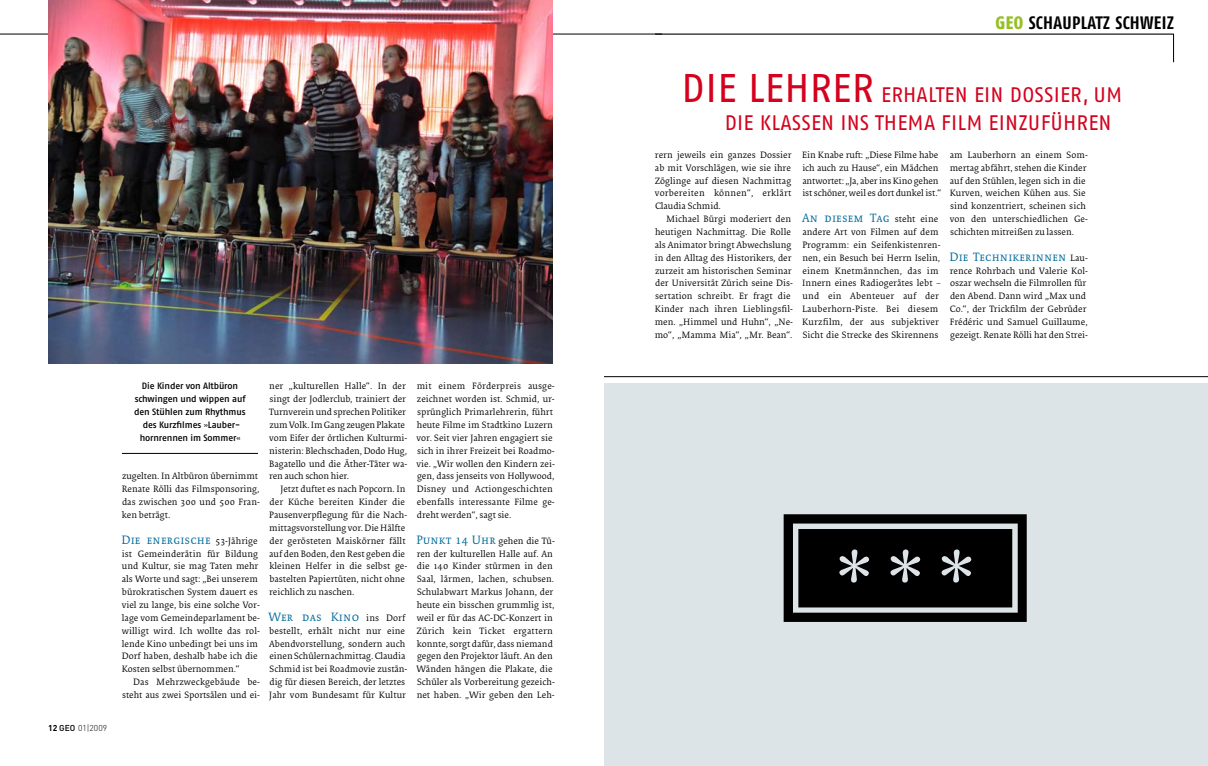
<style>
.page{position:relative;width:1208px;height:766px;background:#fff}
.page>*{position:absolute;margin:0;border:0;box-sizing:border-box;transform-origin:0 0}
.t1{font:21px/28.1px "Fago No";letter-spacing:.01em;color:#d4021d}
.t2{font:700 18px "Fago Co";letter-spacing:.02em;color:#000}
.t3{font:12.5px "Collis Roman Exp";letter-spacing:.01em;color:#006a98}
.t4{font:9.5px/12.9px "Collis Roman Txt";color:#000}
.t5{font:9.2px/12.9px "Fago No Med";letter-spacing:-.01em;color:#000;text-align:center}
.t6{font:300 8.5px "DIN";color:#000}
.s1{font-weight:700}
.s2{font-weight:500}
.s3{font-family:"Helvetica Neue"}
.s4{font-family:"Collis Roman Txt";font-size:9.5px;color:#000}
.s5{font-family:"Collis Roman Exp";font-size:12.5px;color:#006a98}
.s6{font-family:"Fago Co Exb";font-weight:400;color:#96bf21}
.s7{font-size:40px}
</style>
<div class="page">
<hr style="left:604px;top:376px;width:604px;height:1px;background:#000">
<svg style="left:1173px;top:34px;width:1px;height:28px"></svg>
<hr style="left:655px;top:34px;width:518px;height:1px;background:#000">
<div style="left:604px;top:383px;width:604px;height:382px;background:#dde4e8"></div>
<hr style="left:122px;top:453px;width:136px;height:1px;background:#000">
<hr style="left:0;top:34px;width:662px;height:1px;background:#000">
<img style="left:48px;top:0;width:505px;height:363px">
<p class="t6" style="left:48px;top:722px;width:60px"><span class="s1">12</span> <span class="s2">GEO</span> 01|2009</p>
<p class="t5" style="left:134px;top:379px;width:113px">Die Kinder von Altbüron schwingen und wippen auf den Stühlen zum Rhythmus des Kurzfilmes <span class="s3">»</span>Lauber&shy;hornrennen im Sommer<span class="s3">«</span></p>
<p class="t4" style="left:122px;top:470px;width:140px">zugelten. In Altbüron übernimmt<br>Renate Rölli das Filmsponsoring, das zwischen 300 und 500 Fran&shy;ken beträgt.</p>
<h3 class="t3" style="left:121px;top:533px;width:138px">Die energische <span class="s4">53-Jährige</span></h3>
<p class="t4" style="left:122px;top:547px;width:140px">ist Gemeinderätin für Bildung und Kultur, sie mag Taten mehr als Worte und sagt: „Bei unserem bürokratischen System dauert es viel zu lange, bis eine solche Vor&shy;lage vom Gemeindeparlament be&shy;willigt wird. Ich wollte das rol&shy;lende Kino unbedingt bei uns im<br>Dorf haben, deshalb habe ich die<br>Kosten selbst übernommen.“</p>
<p class="t4" style="left:122px;top:675px;width:139px;text-align:right">Das Mehrzweckgebäude be&shy;steht aus zwei Sportsälen und ei-</p>
<p class="t4" style="left:269px;top:380px;width:140px">ner „kulturellen Halle“. In der singt der Jodlerclub, trainiert der<br>Turnverein und sprechen Politiker zum Volk. Im Gang zeugen Plakate vom Eifer der örtlichen Kulturmi&shy;nisterin: Blechschaden, Dodo Hug,<br>Bagatello und die Äther-Täter wa&shy;ren auch schon hier.</p>
<p class="t4" style="left:269px;top:483px;width:140px;text-indent:11px">Jetzt duftet es nach Popcorn. In der Küche bereiten Kinder die<br>Pausenverpflegung für die Nach&shy;mittagsvorstellung vor. Die Hälfte der gerösteten Maiskörner fällt auf den Boden, den Rest geben die kleinen Helfer in die selbst ge&shy;bastelten Papiertüten, nicht ohne reichlich zu naschen.</p>
<h3 class="t3" style="left:268px;top:610px;width:138px">Wer das Kino <span class="s4">ins Dorf</span></h3>
<p class="t4" style="left:269px;top:624px;width:140px">bestellt, erhält nicht nur eine Abendvorstellung, sondern auch einen Schülernachmittag. Claudia Schmid ist bei Roadmovie zustän&shy;dig für diesen Bereich, der letztes Jahr vom Bundesamt für Kultur</p>
<p class="t4" style="left:416px;top:380px;width:140px">mit einem Förderpreis ausge&shy;zeichnet worden ist. Schmid, ur&shy;sprünglich Primarlehrerin, führt heute Filme im Stadtkino Luzern vor. Seit vier Jahren engagiert sie sich in ihrer Freizeit bei Roadmo&shy;vie. „Wir wollen den Kindern zei&shy;gen, dass jenseits von Hollywood,<br>Disney und Actiongeschichten ebenfalls interessante Filme ge&shy;dreht werden“, sagt sie.</p>
<p class="t4" style="left:416px;top:534px;width:140px"><span class="s5">Punkt 14 Uhr</span> gehen die Tü&shy;ren der kulturellen Halle auf. An die 140 Kinder stürmen in den<br>Saal, lärmen, lachen, schubsen.<br>Schulabwart Markus Johann, der heute ein bisschen grummlig ist, weil er für das AC-DC-Konzert in<br>Zürich kein Ticket ergattern konnte, sorgt dafür, dass niemand gegen den Projektor läuft. An den<br>Wänden hängen die Plakate, die<br>Schüler als Vorbereitung gezeich&shy;net haben. „Wir geben den Leh-</p>
<h2 class="t2" style="left:995px;top:12px;width:180px"><span class="s6">GEO</span> SCHAUPLATZ SCHWEIZ</h2>
<h1 class="t1" style="left:724px;top:80px;width:399px;text-indent:-43px"><span class="s7">DIE LEHRER</span> ERHALTEN EIN DOSSIER, UM<br>D IE KLASSEN INS THEMA FILM EINZUFÜHREN</h1>
<p class="t4" style="left:655px;top:149px;width:138px;text-align:justify">rern jeweils ein ganzes Dossier ab mit Vorschlägen, wie sie ihre Zöglinge auf diesen Nachmittag vorbereiten können“, erklärt Claudia Schmid.</p>
<p class="t4" style="left:655px;top:213px;width:140px;text-indent:11px">Michael Bürgi moderiert den heutigen Nachmittag. Die Rolle als Animator bringt Abwechslung in den Alltag des Historikers, der zurzeit am historischen Seminar der Universität Zürich seine Dis&shy;sertation schreibt. Er fragt die<br>Kinder nach ihren Lieblingsfil&shy;men. „Himmel und Huhn“, „Ne&shy;mo“, „Mamma Mia“, „Mr. Bean“.</p>
<p class="t4" style="left:802px;top:149px;width:140px">Ein Knabe ruft: „Diese Filme habe ich auch zu Hause“, ein Mädchen antwortet: „Ja, aber ins Kino gehen ist schöner, weil es dort dunkel ist.“</p>
<h3 class="t3" style="left:802px;top:212px;width:138px">An diesem Tag <span class="s4">steht eine</span></h3>
<p class="t4" style="left:802px;top:226px;width:140px">andere Art von Filmen auf dem<br>Programm: ein Seifenkistenren&shy;nen, ein Besuch bei Herrn Iselin, einem Knetmännchen, das im<br>Innern eines Radiogerätes lebt – und ein Abenteuer auf der<br>Lauberhorn-Piste. Bei diesem<br>Kurzfilm, der aus subjektiver<br>Sicht die Strecke des Skirennens</p>
<p class="t4" style="left:949px;top:149px;width:140px">am Lauberhorn an einem Som&shy;mertag abfährt, stehen die Kinder auf den Stühlen, legen sich in die<br>Kurven, weichen Kühen aus. Sie sind konzentriert, scheinen sich von den unterschiedlichen Ge&shy;schichten mitreißen zu lassen.</p>
<h3 class="t3" style="left:949px;top:250px;width:140px">Die Technikerinnen <span class="s4">Lau-</span></h3>
<p class="t4" style="left:949px;top:264px;width:140px">rence Rohrbach und Valerie Kol&shy;oszar wechseln die Filmrollen für den Abend. Dann wird „Max und<br>Co.“, der Trickfilm der Gebrüder<br>Frédéric und Samuel Guillaume, gezeigt. Renate Rölli hat den Strei-</p>
</div>
